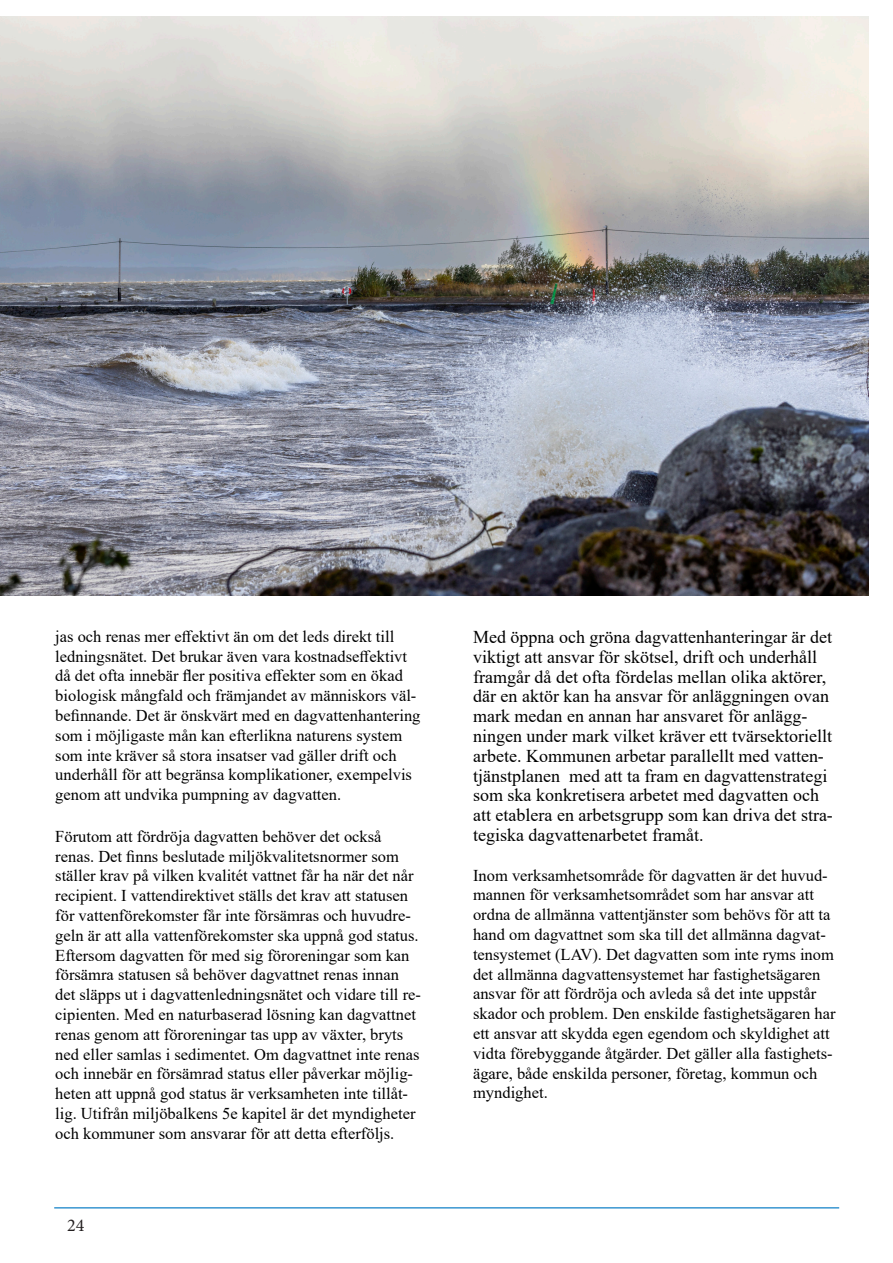
<style>
.page{position:relative;width:893px;height:1263px;background:#fff}
.page>*{position:absolute;margin:0;border:0;box-sizing:border-box;transform-origin:0 0}
.t1{font:18px/19.8px "Times New Roman";color:#000}
.t2{font:18px "Minion Pro";color:#231f20}
.Styckeformat_1{font:16.5px/19.8px "Times New Roman";color:#000}
</style>
<div class="page">
<hr style="left:54px;top:1207px;width:785px;height:1px;background:#3a96d1">
<img style="left:0;top:16px;width:868px;height:579px">
<p class="Styckeformat_1" style="left:55px;top:626px;width:367px">jas och renas mer effektivt än om det leds direkt till ledningsnätet. Det brukar även vara kostnadseffektivt då det ofta innebär fler positiva effekter som en ökad biologisk mångfald och främjandet av människors väl&shy;befinnande. Det är önskvärt med en dagvattenhantering som i möjligaste mån kan efterlikna naturens system som inte kräver så stora insatser vad gäller drift och underhåll för att begränsa komplikationer, exempelvis genom att undvika pumpning av dagvatten.</p>
<p class="Styckeformat_1" style="left:55px;top:826px;width:367px">Förutom att fördröja dagvatten behöver det också renas. Det finns beslutade miljökvalitetsnormer som ställer krav på vilken kvalitét vattnet får ha när det når recipient. I vattendirektivet ställs det krav att statusen för vattenförekomster får inte försämras och huvudre&shy;geln är att alla vattenförekomster ska uppnå god status.<br>Eftersom dagvatten för med sig föroreningar som kan försämra statusen så behöver dagvattnet renas innan det släpps ut i dagvattenledningsnätet och vidare till re&shy;cipienten. Med en naturbaserad lösning kan dagvattnet renas genom att föroreningar tas upp av växter, bryts ned eller samlas i sedimentet. Om dagvattnet inte renas och innebär en försämrad status eller påverkar möjlig&shy;heten att uppnå god status är verksamheten inte tillåt&shy;lig. Utifrån miljöbalkens 5e kapitel är det myndigheter och kommuner som ansvarar för att detta efterföljs.</p>
<p class="t2" style="left:67px;top:1213px;width:19px">24</p>
<p class="t1" style="left:473px;top:626px;width:361px">Med öppna och gröna dagvattenhanteringar är det viktigt att ansvar för skötsel, drift och underhåll framgår då det ofta fördelas mellan olika aktörer, där en aktör kan ha ansvar för anläggningen ovan mark medan en annan har ansvaret för anlägg&shy;ningen under mark vilket kräver ett tvärsektoriellt arbete. Kommunen arbetar parallellt med vatten&shy;tjänstplanen med att ta fram en dagvattenstrategi som ska konkretisera arbetet med dagvatten och att etablera en arbetsgrupp som kan driva det stra&shy;tegiska dagvattenarbetet framåt.</p>
<p class="Styckeformat_1" style="left:473px;top:864px;width:364px">Inom verksamhetsområde för dagvatten är det huvud&shy;mannen för verksamhetsområdet som har ansvar att ordna de allmänna vattentjänster som behövs för att ta hand om dagvattnet som ska till det allmänna dagvat&shy;tensystemet (LAV). Det dagvatten som inte ryms inom det allmänna dagvattensystemet har fastighetsägaren ansvar för att fördröja och avleda så det inte uppstår skador och problem. Den enskilde fastighetsägaren har ett ansvar att skydda egen egendom och skyldighet att vidta förebyggande åtgärder. Det gäller alla fastighets&shy;ägare, både enskilda personer, företag, kommun och myndighet.</p>
</div>
